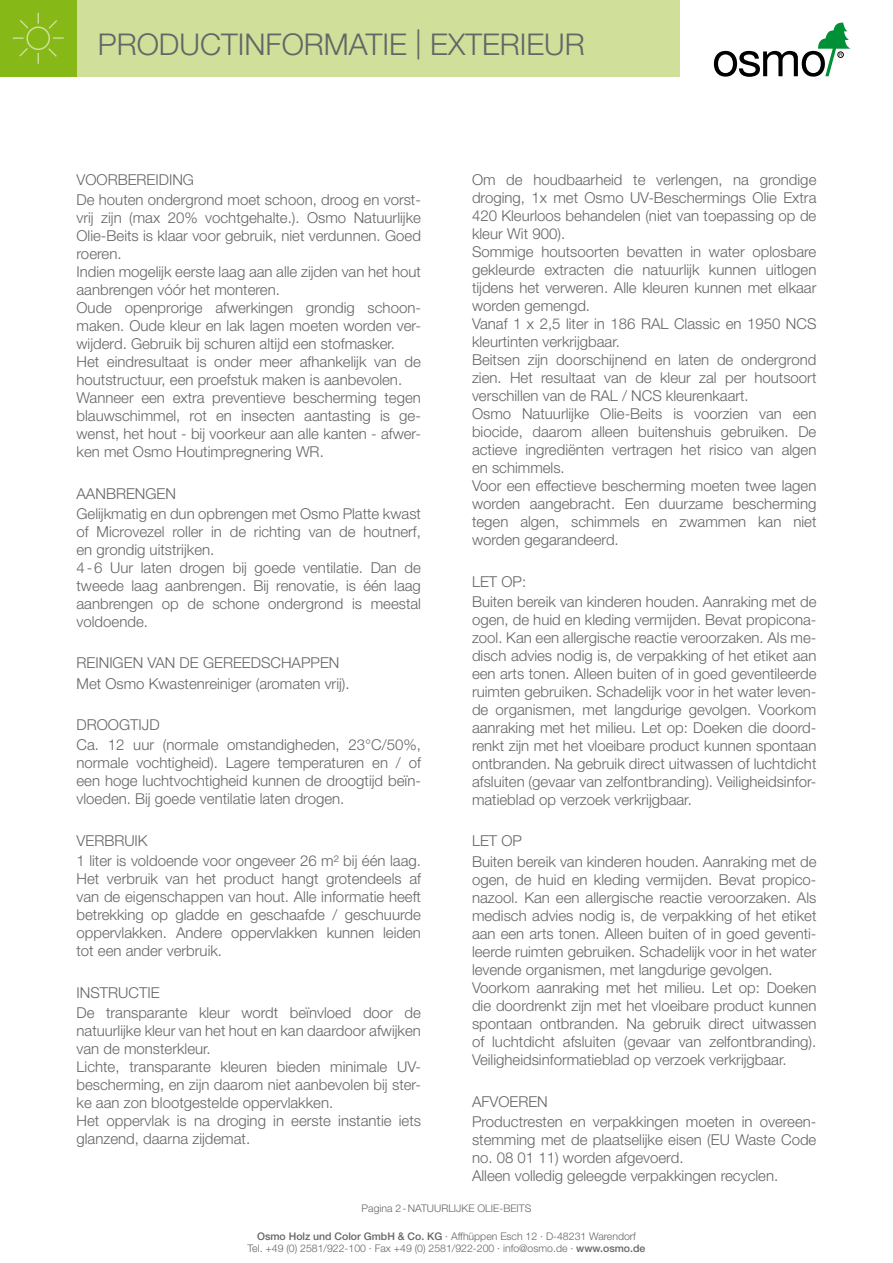
<style>
.page{position:relative;width:893px;height:1263px;background:#fff}
.page>*{position:absolute;margin:0;border:0;box-sizing:border-box;transform-origin:0 0}
.t1{font:300 30px "Helvetica Neue";color:#646567}
.Produkt_Backtext{font:300 15px/18px "Helvetica Neue";color:#646567;text-align:justify}
.PI_Fließtext_Head{font:300 15px "Helvetica Neue";color:#646567}
.Produkt_Backtext-2{font:300 10.5px/12.6px "Helvetica Neue";color:#646567;text-align:center}
.s1{font-weight:500}
</style>
<div class="page">
<div style="left:77px;top:0;width:603px;height:77px;background:#d0df99"></div>
<svg style="left:714px;top:23px;width:136px;height:54px"></svg>
<div style="left:0;top:0;width:77px;height:77px;background:#86b918"></div>
<svg style="left:12px;top:12px;width:52px;height:52px"></svg>
<h1 class="t1" style="left:98px;top:26px;width:488px">PRODUCTINFORMATIE | EXTERIEUR</h1>
<p class="PI_Fließtext_Head" style="left:77px;top:171px;width:119px">VOORBEREIDING</p>
<p class="Produkt_Backtext" style="left:77px;top:191px;width:346px">De houten ondergrond moet schoon, droog en vorst&shy;vrij zijn (max 20% vochtgehalte.). Osmo Natuurlijke Olie-Beits is klaar voor gebruik, niet verdunnen. Goed roeren.</p>
<p class="Produkt_Backtext" style="left:77px;top:263px;width:346px">Indien mogelijk eerste laag aan alle zijden van het hout aanbrengen vóór het monteren.</p>
<p class="Produkt_Backtext" style="left:77px;top:299px;width:346px">Oude openprorige afwerkingen grondig schoon&shy;maken. Oude kleur en lak lagen moeten worden ver&shy;wijderd. Gebruik bij schuren altijd een stofmasker.</p>
<p class="Produkt_Backtext" style="left:77px;top:353px;width:346px">Het eindresultaat is onder meer afhankelijk van de houtstructuur, een proefstuk maken is aanbevolen.</p>
<p class="Produkt_Backtext" style="left:77px;top:389px;width:346px">Wanneer een extra preventieve bescherming tegen blauwschimmel, rot en insecten aantasting is ge&shy;wenst, het hout - bij voorkeur aan alle kanten - afwer&shy;ken met Osmo Houtimpregnering WR.</p>
<p class="PI_Fließtext_Head" style="left:77px;top:484px;width:101px">AANBRENGEN</p>
<p class="Produkt_Backtext" style="left:77px;top:504px;width:346px">Gelijkmatig en dun opbrengen met Osmo Platte kwast of Microvezel roller in de richting van de houtnerf, en grondig uitstrijken.</p>
<p class="Produkt_Backtext" style="left:77px;top:558px;width:346px">4-6 Uur laten drogen bij goede ventilatie. Dan de tweede laag aanbrengen. Bij renovatie, is één laag aanbrengen op de schone ondergrond is meestal voldoende.</p>
<p class="PI_Fließtext_Head" style="left:77px;top:654px;width:264px">REINIGEN VAN DE GEREEDSCHAPPEN</p>
<p class="Produkt_Backtext" style="left:77px;top:674px;width:275px">Met Osmo Kwastenreiniger (aromaten vrij).</p>
<p class="PI_Fließtext_Head" style="left:77px;top:716px;width:85px">DROOGTIJD</p>
<p class="Produkt_Backtext" style="left:77px;top:736px;width:346px">Ca. 12 uur (normale omstandigheden, 23°C/50%, normale vochtigheid). Lagere temperaturen en / of een hoge luchtvochtigheid kunnen de droogtijd beïn&shy;vloeden. Bij goede ventilatie laten drogen.</p>
<p class="PI_Fließtext_Head" style="left:77px;top:831px;width:73px">VERBRUIK</p>
<p class="Produkt_Backtext" style="left:77px;top:851px;width:346px">1 liter is voldoende voor ongeveer 26 m² bij één laag.<br>Het verbruik van het product hangt grotendeels af van de eigenschappen van hout. Alle informatie heeft betrekking op gladde en geschaafde / geschuurde oppervlakken. Andere oppervlakken kunnen leiden tot een ander verbruik.</p>
<p class="PI_Fließtext_Head" style="left:77px;top:983px;width:85px">INSTRUCTIE</p>
<p class="Produkt_Backtext" style="left:77px;top:1003px;width:346px">De transparante kleur wordt beïnvloed door de natuurlijke kleur van het hout en kan daardoor afwijken van de monsterkleur.</p>
<p class="Produkt_Backtext" style="left:77px;top:1057px;width:346px">Lichte, transparante kleuren bieden minimale UV&shy;bescherming, en zijn daarom niet aanbevolen bij ster&shy;ke aan zon blootgestelde oppervlakken.</p>
<p class="Produkt_Backtext" style="left:77px;top:1111px;width:346px">Het oppervlak is na droging in eerste instantie iets glanzend, daarna zijdemat.</p>
<p class="Produkt_Backtext" style="left:472px;top:170px;width:346px">Om de houdbaarheid te verlengen, na grondige droging, 1x met Osmo UV-Beschermings Olie Extra 420 Kleurloos behandelen (niet van toepassing op de kleur Wit 900).</p>
<p class="Produkt_Backtext" style="left:472px;top:242px;width:346px">Sommige houtsoorten bevatten in water oplosbare gekleurde extracten die natuurlijk kunnen uitlogen tijdens het verweren. Alle kleuren kunnen met elkaar worden gemengd.</p>
<p class="Produkt_Backtext" style="left:472px;top:314px;width:346px">Vanaf 1 x 2,5 liter in 186 RAL Classic en 1950 NCS kleurtinten verkrijgbaar.</p>
<p class="Produkt_Backtext" style="left:472px;top:350px;width:346px">Beitsen zijn doorschijnend en laten de ondergrond zien. Het resultaat van de kleur zal per houtsoort verschillen van de RAL / NCS kleurenkaart.</p>
<p class="Produkt_Backtext" style="left:472px;top:404px;width:346px">Osmo Natuurlijke Olie-Beits is voorzien van een biocide, daarom alleen buitenshuis gebruiken. De actieve ingrediënten vertragen het risico van algen en schimmels.</p>
<p class="Produkt_Backtext" style="left:472px;top:476px;width:346px">Voor een effectieve bescherming moeten twee lagen worden aangebracht. Een duurzame bescherming tegen algen, schimmels en zwammen kan niet worden gegarandeerd.</p>
<p class="PI_Fließtext_Head" style="left:472px;top:572px;width:56px">LET OP:</p>
<p class="Produkt_Backtext" style="left:472px;top:592px;width:346px">Buiten bereik van kinderen houden. Aanraking met de ogen, de huid en kleding vermijden. Bevat propicona&shy;zool. Kan een allergische reactie veroorzaken. Als me&shy;disch advies nodig is, de verpakking of het etiket aan een arts tonen. Alleen buiten of in goed geventileerde ruimten gebruiken. Schadelijk voor in het water leven&shy;de organismen, met langdurige gevolgen. Voorkom aanraking met het milieu. Let op: Doeken die doord&shy;renkt zijn met het vloeibare product kunnen spontaan ontbranden. Na gebruik direct uitwassen of luchtdicht afsluiten (gevaar van zelfontbranding). Veiligheidsinfor&shy;matieblad op verzoek verkrijgbaar.</p>
<p class="PI_Fließtext_Head" style="left:472px;top:832px;width:52px">LET OP</p>
<p class="Produkt_Backtext" style="left:472px;top:852px;width:346px">Buiten bereik van kinderen houden. Aanraking met de ogen, de huid en kleding vermijden. Bevat propico&shy;nazool. Kan een allergische reactie veroorzaken. Als medisch advies nodig is, de verpakking of het etiket aan een arts tonen. Alleen buiten of in goed geventi&shy;leerde ruimten gebruiken. Schadelijk voor in het water levende organismen, met langdurige gevolgen.</p>
<p class="Produkt_Backtext" style="left:472px;top:978px;width:346px">Voorkom aanraking met het milieu. Let op: Doeken die doordrenkt zijn met het vloeibare product kunnen spontaan ontbranden. Na gebruik direct uitwassen of luchtdicht afsluiten (gevaar van zelfontbranding).<br>Veiligheidsinformatieblad op verzoek verkrijgbaar.</p>
<p class="PI_Fließtext_Head" style="left:472px;top:1093px;width:77px">AFVOEREN</p>
<p class="Produkt_Backtext" style="left:472px;top:1113px;width:346px">Productresten en verpakkingen moeten in overeen&shy;stemming met de plaatselijke eisen (EU Waste Code no. 08 01 11) worden afgevoerd.</p>
<p class="Produkt_Backtext" style="left:472px;top:1167px;width:308px">Alleen volledig geleegde verpakkingen recyclen.</p>
<p class="Produkt_Backtext-2" style="left:362px;top:1202px;width:171px">Pagina 2-NATUURLIJKE OLIE-BEITS</p>
<p class="Produkt_Backtext-2" style="left:248px;top:1229px;width:399px"><span class="s1">Osmo Holz und Color GmbH &amp; Co. KG</span> · Affhüppen Esch 12 · D-48231 Warendorf<br>Tel. +49 (0) 2581/922-100 · Fax +49 (0) 2581/922-200 · info@osmo.de · <span class="s1">www.osmo.de</span></p>
</div>
